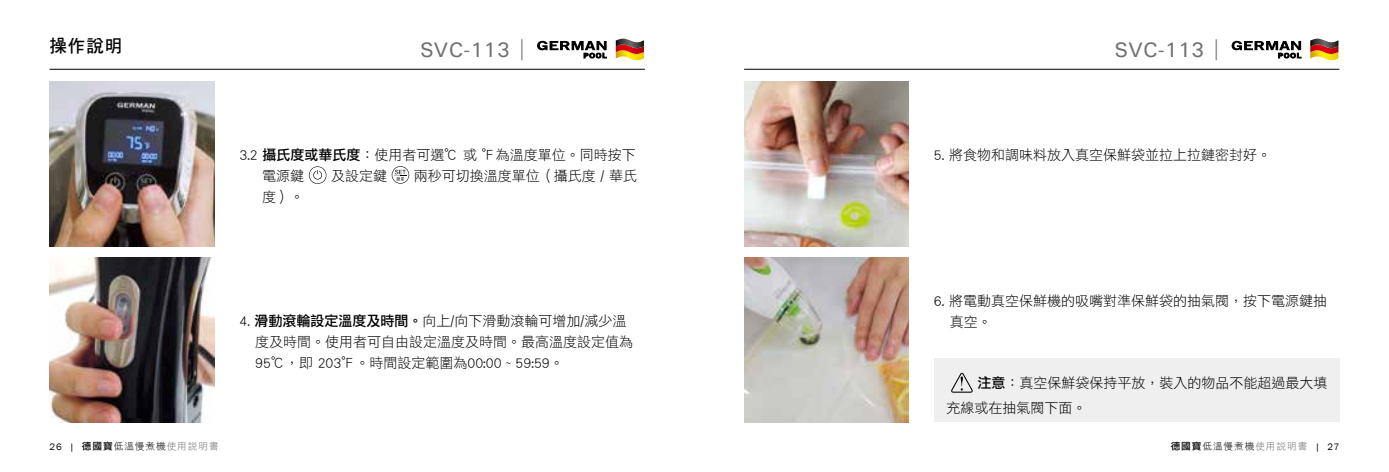
<style>
.page{position:relative;width:1389px;height:472px;background:#fff}
.page>*{position:absolute;margin:0;border:0;box-sizing:border-box;transform-origin:0 0}
.t1{font:500 21px "Univers";color:#727171}
.t2{font:17.5px "DF Hei Bd HK BF";color:#000}
.t3{font:14px/21px "DF Li Hei W3 WINP BF";color:#000}
.t4{font:9.62px "DF Li Hei W3 WINP BF";letter-spacing:.1em;color:#000}
.s1{font-family:"DF Li Hei Md HK BF"}
.s2{font-family:"Franklin Gothic"}
.s3{color:#727171}
</style>
<div class="page">
<hr style="left:50px;top:69px;width:595px;height:1px;background:#000">
<hr style="left:744px;top:69px;width:595px;height:1px;background:#000">
<svg style="left:615px;top:38px;width:29px;height:23px"></svg>
<svg style="left:537px;top:41px;width:70px;height:17px"></svg>
<svg style="left:1310px;top:38px;width:29px;height:23px"></svg>
<svg style="left:1232px;top:41px;width:69px;height:17px"></svg>
<svg style="left:309px;top:166px;width:17px;height:18px"></svg>
<svg style="left:392px;top:166px;width:17px;height:17px"></svg>
<img style="left:50px;top:82px;width:164px;height:164px">
<img style="left:50px;top:257px;width:164px;height:165px">
<img style="left:744px;top:82px;width:164px;height:164px">
<img style="left:744px;top:257px;width:165px;height:165px">
<div style="left:934px;top:358px;width:405px;height:64px;background:#efefef"></div>
<svg style="left:951px;top:372px;width:22px;height:20px"></svg>
<p class="t2" style="left:50px;top:37px;width:74px">操作說明</p>
<h1 class="t1" style="left:420px;top:36px;width:109px">SVC-113 |</h1>
<h1 class="t1" style="left:1114px;top:36px;width:109px">SVC-113 |</h1>
<p class="t3" style="left:262px;top:144px;width:375px;text-indent:-23px">3.2 <span class="s1">攝氏度或華氏度</span>：使用者可選℃ 或 ℉為溫度單位。同時按下電源鍵</p>
<p class="t3" style="left:331px;top:165px;width:57px">及設定鍵</p>
<p class="t3" style="left:414px;top:165px;width:225px">兩秒可切換溫度單位（攝氏度 / 華氏</p>
<p class="t3" style="left:262px;top:186px;width:43px">度）。</p>
<p class="t3" style="left:255px;top:309px;width:379px;text-indent:-16px">4. <span class="s1">滑動滾輪設定溫度及時間。</span>向上/向下滑動滾輪可增加/減少溫度及時間。使用者可自由設定溫度及時間。最高溫度設定值為<br>95℃，即 203℉。時間設定範圍為00:00 ~ 59:59。</p>
<p class="t3" style="left:934px;top:144px;width:339px">5. 將食物和調味料放入真空保鮮袋並拉上拉鏈密封好。</p>
<p class="t3" style="left:950px;top:290px;width:379px;text-indent:-16px">6. 將電動真空保鮮機的吸嘴對準保鮮袋的抽氣閥，按下電源鍵抽真空。</p>
<p class="t3" style="left:946px;top:370px;width:382px;line-height:24.5px;text-indent:31px"><span class="s1">注意</span>：真空保鮮袋保持平放，裝入的物品不能超過最大填充線或在抽氣閥下面。</p>
<p class="t4" style="left:50px;top:441px;width:171px"><span class="s2">26 |</span> <span class="s1">德國寶</span>低溫慢煮機<span class="s3">使用說明書</span></p>
<p class="t4" style="left:1171px;top:441px;width:170px"><span class="s1">德國寶</span>低溫慢煮機<span class="s3">使用說明書</span> <span class="s2">| 27</span></p>
</div>
